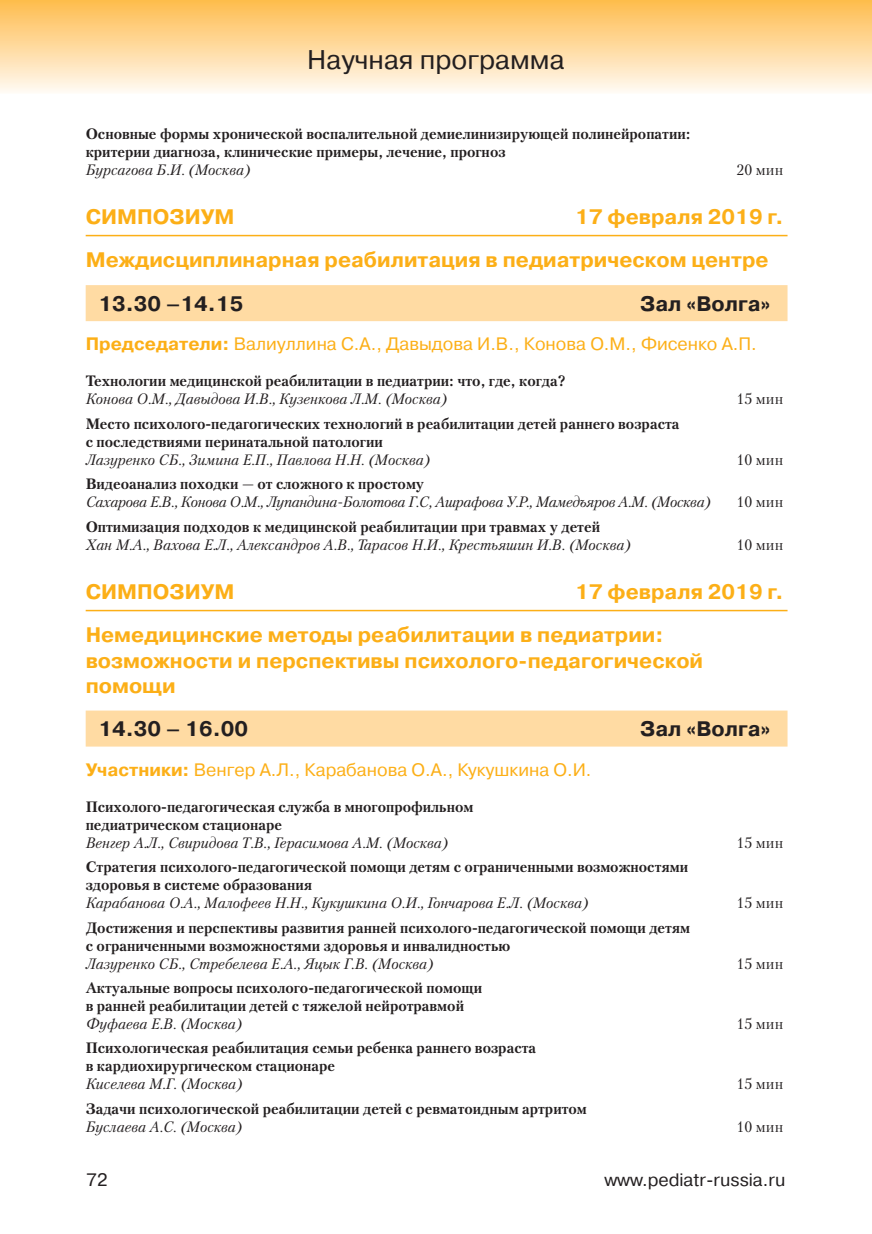
<style>
.page{position:relative;width:872px;height:1234px;background:#fff}
.page>*{position:absolute;margin:0;border:0;box-sizing:border-box;transform-origin:0 0}
.t1{font:27px "Pragmatica C";color:#231f20}
.t2{font:700 21px/43.2px "Pragmatica C";color:#fcaf17}
.t3{font:700 21px "Pragmatica C";color:#231f20}
.t4{font:18px "Pragmatica C";color:#fcaf17}
.t5{font:18px "Pragmatica C";color:#231f20}
.t6{font:700 15px/18px "Petersburg C";color:#231f20}
.t7{font:italic 15px "Petersburg C";color:#231f20}
.t8{font:italic 15px "Petersburg C";letter-spacing:-.02em;color:#231f20}
.t9{font:15px "Petersburg C";color:#231f20}
.s1{font-weight:700}
</style>
<div class="page">
<div style="left:0;top:0;width:872px;height:94px;background:linear-gradient(to bottom,#febc4c,#fff9f2)"></div>
<hr style="left:86px;top:235px;width:701px;height:1px;background:#fcaf17">
<div style="left:86px;top:285px;width:701px;height:36px;background:#ffdba3"></div>
<hr style="left:86px;top:609px;width:701px;height:2px;background:#fcaf17">
<div style="left:86px;top:710px;width:701px;height:36px;background:#ffdba3"></div>
<h1 class="t1" style="left:307px;top:50px;width:259px">Научная программа</h1>
<p class="t6" style="left:86px;top:125px;width:606px">Основные формы хронической воспалительной демиелинизирующей полинейропатии: критерии диагноза, клинические примеры, лечение, прогноз</p>
<p class="t7" style="left:86px;top:163px;width:166px">Бурсагова Б.И. (Москва)</p>
<p class="t9" style="left:736px;top:162px;width:48px">20 мин</p>
<h2 class="t2" style="left:86px;top:197px;width:150px">СИМПОЗИУМ</h2>
<h2 class="t2" style="left:86px;top:197px;width:699px;text-indent:489px">17 февраля 2019 г.<br>Междисциплинарная реабилитация в педиатрическом центре</h2>
<h2 class="t3" style="left:98px;top:295px;width:146px">13.30 –14.15</h2>
<h2 class="t3" style="left:640px;top:295px;width:132px">Зал «Волга»</h2>
<p class="t4" style="left:86px;top:337px;width:672px"><span class="s1">Председатели:</span> Валиуллина С.А., Давыдова И.В., Конова О.М., Фисенко А.П.</p>
<p class="t6" style="left:86px;top:373px;width:481px">Технологии медицинской реабилитации в педиатрии: что, где, когда?</p>
<p class="t7" style="left:86px;top:392px;width:363px">Конова О.М., Давыдова И.В., Кузенкова Л.М. (Москва)</p>
<p class="t9" style="left:736px;top:392px;width:48px">15 мин</p>
<p class="t6" style="left:86px;top:415px;width:595px">Место психолого-педагогических технологий в реабилитации детей раннего возраста с последствиями перинатальной патологии</p>
<p class="t7" style="left:86px;top:453px;width:346px">Лазуренко СБ., Зимина Е.П., Павлова Н.Н. (Москва)</p>
<p class="t9" style="left:736px;top:452px;width:48px">10 мин</p>
<p class="t6" style="left:86px;top:476px;width:340px">Видеоанализ походки — от сложного к простому</p>
<p class="t8" style="left:86px;top:495px;width:626px">Сахарова Е.В., Конова О.М., Лупандина-Болотова Г.С, Ашрафова У.Р., Мамедъяров A.M. (Москва)</p>
<p class="t9" style="left:736px;top:495px;width:48px">10 мин</p>
<p class="t6" style="left:86px;top:518px;width:516px">Оптимизация подходов к медицинской реабилитации при травмах у детей</p>
<p class="t7" style="left:86px;top:538px;width:546px">Хан М.А., Вахова Е.Л., Александров А.В., Тарасов Н.И., Крестьяшин И.В. (Москва)</p>
<p class="t9" style="left:736px;top:537px;width:48px">10 мин</p>
<h2 class="t2" style="left:86px;top:571px;width:150px">СИМПОЗИУМ</h2>
<h2 class="t2" style="left:86px;top:571px;width:699px;text-indent:489px">17 февраля 2019 г.<br>Немедицинские методы реабилитации в педиатрии:</h2>
<h2 class="t2" style="left:86px;top:649px;width:619px;line-height:25.2px">возможности и перспективы психолого-педагогической помощи</h2>
<h2 class="t3" style="left:98px;top:721px;width:151px">14.30 – 16.00</h2>
<h2 class="t3" style="left:640px;top:721px;width:132px">Зал «Волга»</h2>
<p class="t4" style="left:86px;top:762px;width:507px"><span class="s1">Участники:</span> Венгер А.Л., Карабанова О.А., Кукушкина О.И.</p>
<p class="t6" style="left:86px;top:798px;width:389px">Психолого-педагогическая служба в многопрофильном педиатрическом стационаре</p>
<p class="t7" style="left:86px;top:836px;width:364px">Венгер А.Л., Свиридова Т.В., Герасимова A.M. (Москва)</p>
<p class="t9" style="left:736px;top:835px;width:48px">15 мин</p>
<p class="t6" style="left:86px;top:858px;width:604px">Стратегия психолого-педагогической помощи детям с ограниченными возможностями здоровья в системе образования</p>
<p class="t7" style="left:86px;top:896px;width:504px">Карабанова О.А., Малофеев Н.Н., Кукушкина О.И., Гончарова Е.Л. (Москва)</p>
<p class="t9" style="left:736px;top:895px;width:48px">15 мин</p>
<p class="t6" style="left:86px;top:919px;width:606px">Достижения и перспективы развития ранней психолого-педагогической помощи детям с ограниченными возможностями здоровья и инвалидностью</p>
<p class="t7" style="left:86px;top:956px;width:349px">Лазуренко СБ., Стребелева Е.А., Яцык Г.В. (Москва)</p>
<p class="t9" style="left:736px;top:956px;width:48px">15 мин</p>
<p class="t6" style="left:86px;top:979px;width:398px">Актуальные вопросы психолого-педагогической помощи в ранней реабилитации детей с тяжелой нейротравмой</p>
<p class="t7" style="left:86px;top:1017px;width:158px">Фуфаева Е.В. (Москва)</p>
<p class="t9" style="left:736px;top:1016px;width:48px">15 мин</p>
<p class="t6" style="left:86px;top:1040px;width:452px">Психологическая реабилитация семьи ребенка раннего возраста в кардиохирургическом стационаре</p>
<p class="t7" style="left:86px;top:1077px;width:158px">Киселева М.Г. (Москва)</p>
<p class="t9" style="left:736px;top:1076px;width:48px">15 мин</p>
<p class="t6" style="left:86px;top:1100px;width:503px">Задачи психологической реабилитации детей с ревматоидным артритом</p>
<p class="t7" style="left:86px;top:1119px;width:158px">Буслаева А.С. (Москва)</p>
<p class="t9" style="left:736px;top:1119px;width:48px">10 мин</p>
<p class="t5" style="left:87px;top:1172px;width:22px">72</p>
<p class="t5" style="left:604px;top:1172px;width:183px">www.pediatr-russia.ru</p>
</div>
